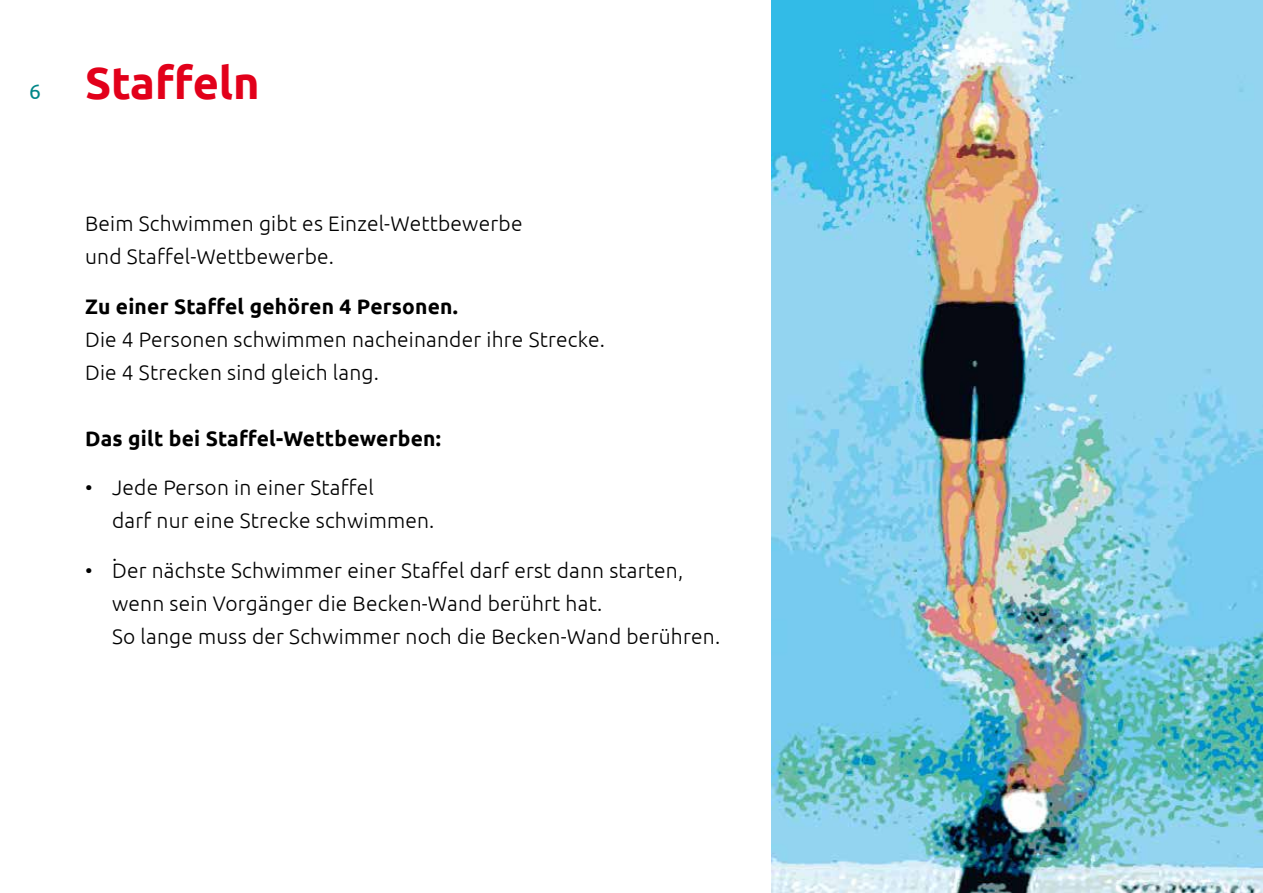
<style>
.page{position:relative;width:1263px;height:893px;background:#fff}
.page>*{position:absolute;margin:0;border:0;box-sizing:border-box;transform-origin:0 0}
.t1{font:700 45px "Ubuntu";color:#e2001a}
.t2{font:300 21px/33px "Ubuntu";letter-spacing:.01em;color:#000}
.t3{font:700 21px "Ubuntu";letter-spacing:.01em;color:#000}
.s1{font-weight:400;font-size:21px;color:#008688}
</style>
<div class="page">
<img style="left:772px;top:0;width:491px;height:893px">
<h1 class="t1" style="left:29px;top:56px;width:232px"><span class="s1">6</span> Staffeln</h1>
<p class="t2" style="left:85px;top:206px;width:439px">Beim Schwimmen gibt es Einzel-Wettbewerbe und Staffel-Wettbewerbe.</p>
<p class="t3" style="left:85px;top:293px;width:374px">Zu einer Staffel gehören 4 Personen.</p>
<p class="t2" style="left:85px;top:322px;width:521px">Die 4 Personen schwimmen nacheinander ihre Strecke.<br>Die 4 Strecken sind gleich lang.</p>
<p class="t3" style="left:85px;top:425px;width:357px">Das gilt bei Staffel-Wettbewerben:</p>
<p class="t2" style="left:112px;top:470px;width:324px;text-indent:-27px">• Jede Person in einer Staffel<br>darf nur eine Strecke schwimmen. .</p>
<p class="t2" style="left:112px;top:553px;width:610px;text-indent:-27px">• Der nächste Schwimmer einer Staffel darf erst dann starten, wenn sein Vorgänger die Becken-Wand berührt hat.<br>So lange muss der Schwimmer noch die Becken-Wand berühren.</p>
</div>
